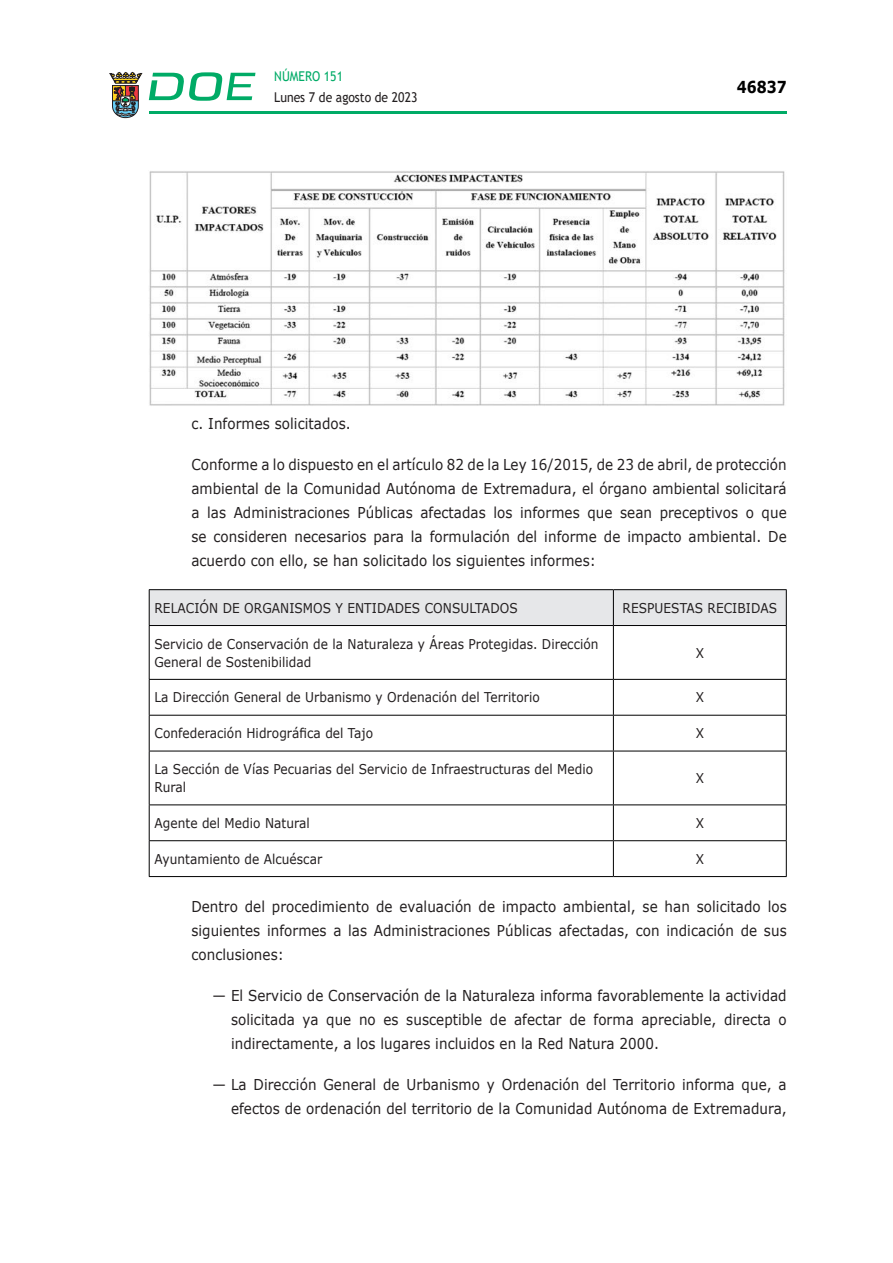
<style>
.page{position:relative;width:893px;height:1263px;background:#fff}
.page>*{position:absolute;margin:0;border:0;box-sizing:border-box;transform-origin:0 0}
.t1{font:700 16.5px "Verdana";color:#000;scale:.85 1}
.CUERPO_DE_TEXTO{font:15px/24px "Verdana";letter-spacing:.005em;color:#231f20;text-align:justify;scale:.9 1}
.CUERPO_DE_TEXTO-2{font:13.5px/18px "Verdana";letter-spacing:.005em;color:#231f20;scale:.9 1}
.TABLATITULO{font:13.5px "Verdana";letter-spacing:.005em;color:#231f20;scale:.9 1}
.t2{font:13.5px "Trebuchet MS";color:#231f20;scale:.9 1}
.t3{font:13.5px "Trebuchet MS";color:#00ab67;scale:.9 1}
</style>
<div class="page">
<hr style="left:149px;top:111px;width:638px;height:3px;background:#00ab66">
<svg style="left:109px;top:72px;width:33px;height:46px"></svg>
<svg style="left:149px;top:72px;width:106px;height:29px"></svg>
<div style="left:150px;top:590px;width:636px;height:35px;background:#e6e7e9"></div>
<hr style="left:149px;top:589px;width:464px;height:1px;background:#000001">
<hr style="left:149px;top:590px;width:1px;height:35px;background:#000001">
<hr style="left:613px;top:589px;width:174px;height:1px;background:#000001">
<hr style="left:613px;top:590px;width:1px;height:35px;background:#000001">
<hr style="left:786px;top:590px;width:1px;height:35px;background:#000001">
<hr style="left:149px;top:625px;width:464px;height:1px;background:#000001">
<hr style="left:149px;top:626px;width:1px;height:53px;background:#000001">
<hr style="left:613px;top:625px;width:174px;height:1px;background:#000001">
<hr style="left:613px;top:626px;width:1px;height:53px;background:#000001">
<hr style="left:786px;top:626px;width:1px;height:53px;background:#000001">
<hr style="left:149px;top:679px;width:464px;height:1px;background:#000001">
<hr style="left:149px;top:680px;width:1px;height:35px;background:#000001">
<hr style="left:613px;top:679px;width:174px;height:1px;background:#000001">
<hr style="left:613px;top:680px;width:1px;height:35px;background:#000001">
<hr style="left:786px;top:680px;width:1px;height:35px;background:#000001">
<hr style="left:149px;top:715px;width:464px;height:1px;background:#000001">
<hr style="left:149px;top:715px;width:1px;height:36px;background:#000001">
<hr style="left:613px;top:715px;width:174px;height:1px;background:#000001">
<hr style="left:613px;top:715px;width:1px;height:36px;background:#000001">
<hr style="left:786px;top:715px;width:1px;height:36px;background:#000001">
<hr style="left:149px;top:751px;width:464px;height:1px;background:#000001">
<hr style="left:149px;top:751px;width:1px;height:53px;background:#000001">
<hr style="left:613px;top:751px;width:174px;height:1px;background:#000001">
<hr style="left:613px;top:751px;width:1px;height:53px;background:#000001">
<hr style="left:786px;top:751px;width:1px;height:53px;background:#000001">
<hr style="left:149px;top:804px;width:464px;height:1px;background:#000001">
<hr style="left:149px;top:805px;width:1px;height:35px;background:#000001">
<hr style="left:613px;top:804px;width:174px;height:1px;background:#000001">
<hr style="left:613px;top:805px;width:1px;height:35px;background:#000001">
<hr style="left:786px;top:805px;width:1px;height:35px;background:#000001">
<hr style="left:149px;top:840px;width:464px;height:1px;background:#000001">
<hr style="left:149px;top:841px;width:1px;height:35px;background:#000001">
<hr style="left:613px;top:840px;width:174px;height:1px;background:#000001">
<hr style="left:613px;top:841px;width:1px;height:35px;background:#000001">
<hr style="left:786px;top:841px;width:1px;height:35px;background:#000001">
<hr style="left:149px;top:876px;width:464px;height:1px;background:#000001">
<hr style="left:613px;top:876px;width:174px;height:1px;background:#000001">
<img style="left:149px;top:171px;width:636px;height:235px">
<p class="t3" style="left:274px;top:67px;width:78px">NÚMERO 151</p>
<p class="t2" style="left:274px;top:88px;width:161px">Lunes 7 de agosto de 2023</p>
<p class="t1" style="left:737px;top:75px;width:60px">46837</p>
<p class="CUERPO_DE_TEXTO" style="left:191px;top:412px;width:179px">c. Informes solicitados.</p>
<p class="CUERPO_DE_TEXTO" style="left:191px;top:453px;width:663px">Conforme a lo dispuesto en el artículo 82 de la Ley 16/2015, de 23 de abril, de protección ambiental de la Comunidad Autónoma de Extremadura, el órgano ambiental solicitará a las Administraciones Públicas afectadas los informes que sean preceptivos o que se consideren necesarios para la formulación del informe de impacto ambiental. De acuerdo con ello, se han solicitado los siguientes informes:</p>
<p class="TABLATITULO" style="left:154px;top:599px;width:405px">RELACIÓN DE ORGANISMOS Y ENTIDADES CONSULTADOS</p>
<p class="TABLATITULO" style="left:623px;top:599px;width:173px">RESPUESTAS RECIBIDAS</p>
<p class="CUERPO_DE_TEXTO-2" style="left:154px;top:634px;width:495px">Servicio de Conservación de la Naturaleza y Áreas Protegidas. Dirección<br>General de Sostenibilidad</p>
<p class="CUERPO_DE_TEXTO-2" style="left:696px;top:643px;width:11px">X</p>
<p class="CUERPO_DE_TEXTO-2" style="left:154px;top:688px;width:430px">La Dirección General de Urbanismo y Ordenación del Territorio</p>
<p class="CUERPO_DE_TEXTO-2" style="left:696px;top:688px;width:11px">X</p>
<p class="CUERPO_DE_TEXTO-2" style="left:154px;top:724px;width:244px">Confederación Hidrográfica del Tajo</p>
<p class="CUERPO_DE_TEXTO-2" style="left:696px;top:724px;width:11px">X</p>
<p class="CUERPO_DE_TEXTO-2" style="left:154px;top:760px;width:489px">La Sección de Vías Pecuarias del Servicio de Infraestructuras del Medio<br>Rural</p>
<p class="CUERPO_DE_TEXTO-2" style="left:696px;top:769px;width:11px">X</p>
<p class="CUERPO_DE_TEXTO-2" style="left:154px;top:814px;width:174px">Agente del Medio Natural</p>
<p class="CUERPO_DE_TEXTO-2" style="left:696px;top:814px;width:11px">X</p>
<p class="CUERPO_DE_TEXTO-2" style="left:154px;top:850px;width:188px">Ayuntamiento de Alcuéscar</p>
<p class="CUERPO_DE_TEXTO-2" style="left:696px;top:850px;width:11px">X</p>
<p class="CUERPO_DE_TEXTO" style="left:191px;top:894px;width:663px">Dentro del procedimiento de evaluación de impacto ambiental, se han solicitado los siguientes informes a las Administraciones Públicas afectadas, con indicación de sus conclusiones:</p>
<p class="CUERPO_DE_TEXTO" style="left:231px;top:983px;width:619px;text-indent:-18px">— El Servicio de Conservación de la Naturaleza informa favorablemente la actividad solicitada ya que no es susceptible de afectar de forma apreciable, directa o indirectamente, a los lugares incluidos en la Red Natura 2000.</p>
<p class="CUERPO_DE_TEXTO" style="left:213px;top:1072px;width:639px;text-align:right">— La Dirección General de Urbanismo y Ordenación del Territorio informa que, a efectos de ordenación del territorio de la Comunidad Autónoma de Extremadura,</p>
</div>
